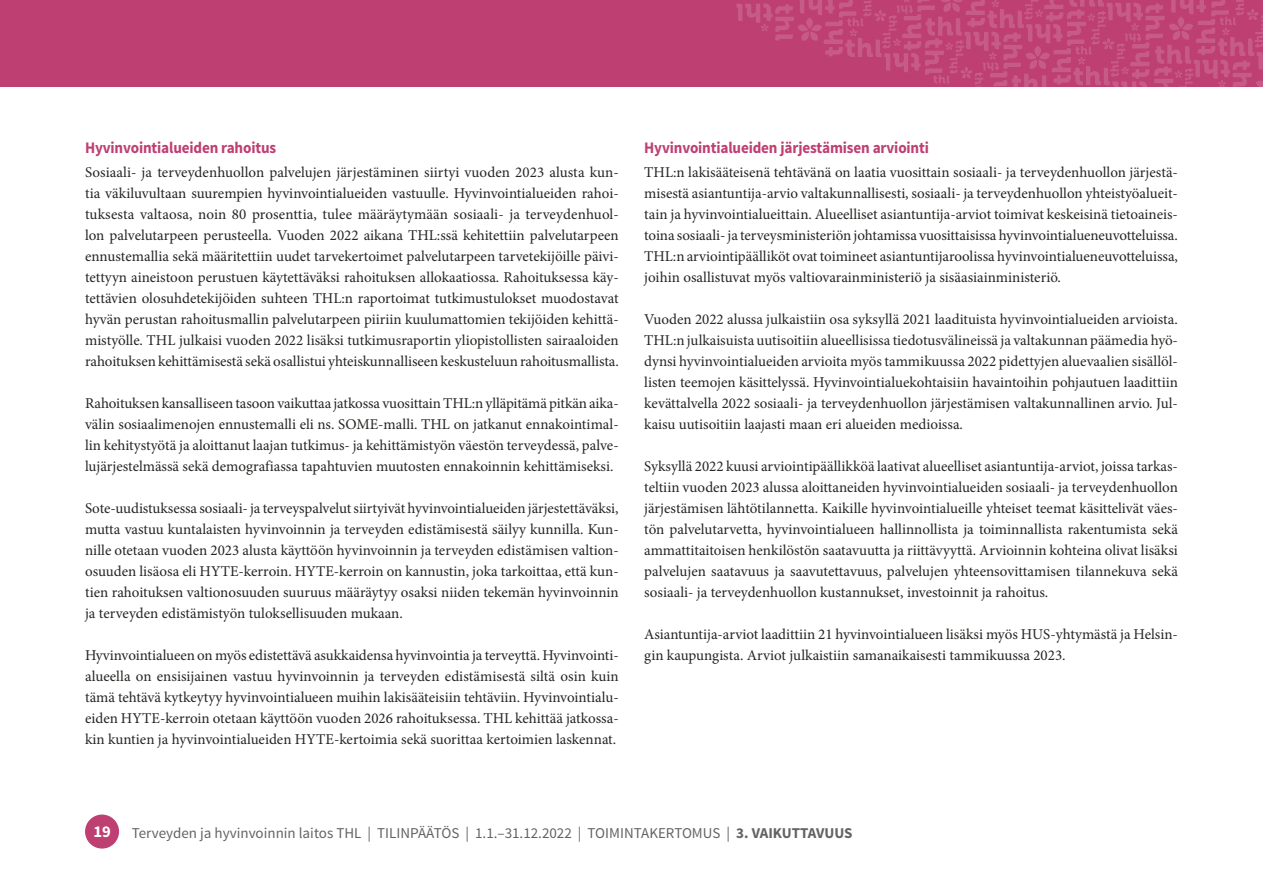
<style>
.page{position:relative;width:1263px;height:893px;background:#fff}
.page>*{position:absolute;margin:0;border:0;box-sizing:border-box;transform-origin:0 0}
.t1{font:700 16.5px "Source Sans Pro";color:#fff}
.Väliotsikko{font:700 16.05px "Source Sans Pro";letter-spacing:-.01em;color:#be3f72;scale:.94 1}
.Leipä{font:15px/21px "Minion Pro";color:#252523;text-align:justify}
.t2{font:15px "Source Sans Pro";color:#626463}
.s1{font-weight:700}
</style>
<div class="page">
<div style="left:85px;top:814px;width:34px;height:35px;background:#be3f72;border-radius:50%"></div>
<div style="left:1px;top:0;width:1262px;height:86px;background:#be3f72"></div>
<svg style="left:735px;top:0;width:528px;height:87px"></svg>
<p class="Väliotsikko" style="left:85px;top:137px;width:205px">Hyvinvointialueiden rahoitus</p>
<p class="Leipä" style="left:85px;top:161px;width:535px">Sosiaali- ja terveydenhuollon palvelujen järjestäminen siirtyi vuoden 2023 alusta kun&shy;tia väkiluvultaan suurempien hyvinvointialueiden vastuulle. Hyvinvointialueiden rahoi&shy;tuksesta valtaosa, noin 80 prosenttia, tulee määräytymään sosiaali- ja terveydenhuol&shy;lon palvelutarpeen perusteella. Vuoden 2022 aikana THL:ssä kehitettiin palvelutarpeen ennustemallia sekä määritettiin uudet tarvekertoimet palvelutarpeen tarvetekijöille päivi&shy;tettyyn aineistoon perustuen käytettäväksi rahoituksen allokaatiossa. Rahoituksessa käy&shy;tettävien olosuhdetekijöiden suhteen THL:n raportoimat tutkimustulokset muodostavat hyvän perustan rahoitusmallin palvelutarpeen piiriin kuulumattomien tekijöiden kehittä&shy;mistyölle. THL julkaisi vuoden 2022 lisäksi tutkimusraportin yliopistollisten sairaaloiden rahoituksen kehittämisestä sekä osallistui yhteiskunnalliseen keskusteluun rahoitusmallista.</p>
<p class="Leipä" style="left:85px;top:392px;width:535px">Rahoituksen kansalliseen tasoon vaikuttaa jatkossa vuosittain THL:n ylläpitämä pitkän aika&shy;välin sosiaalimenojen ennustemalli eli ns. SOME-malli. THL on jatkanut ennakointimal&shy;lin kehitystyötä ja aloittanut laajan tutkimus- ja kehittämistyön väestön terveydessä, palve&shy;lujärjestelmässä sekä demografiassa tapahtuvien muutosten ennakoinnin kehittämiseksi.</p>
<p class="Leipä" style="left:85px;top:497px;width:535px">Sote-uudistuksessa sosiaali- ja terveyspalvelut siirtyivät hyvinvointialueiden järjestettäväksi, mutta vastuu kuntalaisten hyvinvoinnin ja terveyden edistämisestä säilyy kunnilla. Kun&shy;nille otetaan vuoden 2023 alusta käyttöön hyvinvoinnin ja terveyden edistämisen valtion&shy;osuuden lisäosa eli HYTE-kerroin. HYTE-kerroin on kannustin, joka tarkoittaa, että kun&shy;tien rahoituksen valtionosuuden suuruus määräytyy osaksi niiden tekemän hyvinvoinnin ja terveyden edistämistyön tuloksellisuuden mukaan.</p>
<p class="Leipä" style="left:85px;top:644px;width:535px">Hyvinvointialueen on myös edistettävä asukkaidensa hyvinvointia ja terveyttä. Hyvinvointi&shy;alueella on ensisijainen vastuu hyvinvoinnin ja terveyden edistämisestä siltä osin kuin tämä tehtävä kytkeytyy hyvinvointialueen muihin lakisääteisiin tehtäviin. Hyvinvointialu&shy;eiden HYTE-kerroin otetaan käyttöön vuoden 2026 rahoituksessa. THL kehittää jatkossa&shy;kin kuntien ja hyvinvointialueiden HYTE-kertoimia sekä suorittaa kertoimien laskennat.</p>
<p class="Väliotsikko" style="left:644px;top:137px;width:304px">Hyvinvointialueiden järjestämisen arviointi</p>
<p class="Leipä" style="left:644px;top:161px;width:535px">THL:n lakisääteisenä tehtävänä on laatia vuosittain sosiaali- ja terveydenhuollon järjestä&shy;misestä asiantuntija-arvio valtakunnallisesti, sosiaali- ja terveydenhuollon yhteistyöalueit&shy;tain ja hyvinvointialueittain. Alueelliset asiantuntija-arviot toimivat keskeisinä tietoaineis&shy;toina sosiaali- ja terveysministeriön johtamissa vuosittaisissa hyvinvointialueneuvotteluissa.<br>THL:n arviointipäälliköt ovat toimineet asiantuntijaroolissa hyvinvointialueneuvotteluissa, joihin osallistuvat myös valtiovarainministeriö ja sisäasiainministeriö.</p>
<p class="Leipä" style="left:644px;top:308px;width:535px">Vuoden 2022 alussa julkaistiin osa syksyllä 2021 laadituista hyvinvointialueiden arvioista.<br>THL:n julkaisuista uutisoitiin alueellisissa tiedotusvälineissä ja valtakunnan päämedia hyö&shy;dynsi hyvinvointialueiden arvioita myös tammikuussa 2022 pidettyjen aluevaalien sisällöl&shy;listen teemojen käsittelyssä. Hyvinvointialuekohtaisiin havaintoihin pohjautuen laadittiin kevättalvella 2022 sosiaali- ja terveydenhuollon järjestämisen valtakunnallinen arvio. Jul&shy;kaisu uutisoitiin laajasti maan eri alueiden medioissa.</p>
<p class="Leipä" style="left:644px;top:455px;width:535px">Syksyllä 2022 kuusi arviointipäällikköä laativat alueelliset asiantuntija-arviot, joissa tarkas&shy;teltiin vuoden 2023 alussa aloittaneiden hyvinvointialueiden sosiaali- ja terveydenhuollon järjestämisen lähtötilannetta. Kaikille hyvinvointialueille yhteiset teemat käsittelivät väes&shy;tön palvelutarvetta, hyvinvointialueen hallinnollista ja toiminnallista rakentumista sekä ammattitaitoisen henkilöstön saatavuutta ja riittävyyttä. Arvioinnin kohteina olivat lisäksi palvelujen saatavuus ja saavutettavuus, palvelujen yhteensovittamisen tilannekuva sekä sosiaali- ja terveydenhuollon kustannukset, investoinnit ja rahoitus.</p>
<p class="Leipä" style="left:644px;top:623px;width:535px">Asiantuntija-arviot laadittiin 21 hyvinvointialueen lisäksi myös HUS-yhtymästä ja Helsin&shy;gin kaupungista. Arviot julkaistiin samanaikaisesti tammikuussa 2023.</p>
<p class="t1" style="left:93px;top:821px;width:19px">19</p>
<p class="t2" style="left:132px;top:823px;width:722px">Terveyden ja hyvinvoinnin laitos THL | TILINPÄÄTÖS | 1.1.–31.12.2022 | TOIMINTAKERTOMUS | <span class="s1">3. VAIKUTTAVUUS</span></p>
</div>
